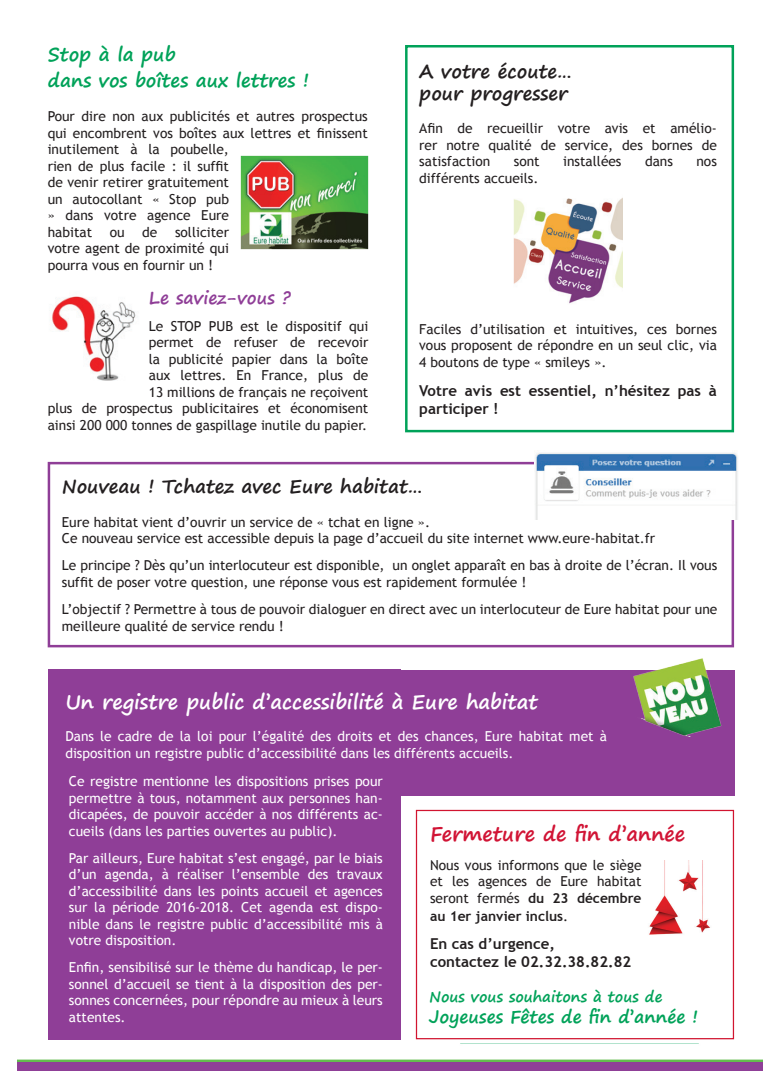
<style>
.page{position:relative;width:780px;height:1088px;background:#fff}
.page>*{position:absolute;margin:0;border:0;box-sizing:border-box;transform-origin:0 0}
.t1{font:700 20px "Segoe Print";color:#fff}
.t2{font:700 20px "Segoe Print";color:#d11435}
.t3{font:700 18.75px/22.5px "Segoe Print";color:#231f20}
.t4{font:700 18.75px/26px "Segoe Print";color:#00a259}
.t5{font:700 17.5px "Segoe Print";color:#00a259}
.t6{font:700 17.5px "Segoe Print";color:#8f3e97}
.t7{font:700 15px/18px "Trebuchet MS";color:#231f20}
.t8{font:700 15px "Segoe Print";color:#00a259}
.t9{font:13.75px/16.5px "Trebuchet MS";color:#231f20}
.t10{font:13.75px/16.5px "Trebuchet MS";color:#fff;text-align:justify}
.t11{font:700 13.75px "Trebuchet MS";color:#231f20}
.s1{font-weight:700}
.s2{font-weight:400}
</style>
<div class="page">
<img style="left:18px;top:45px;width:744px;height:1025px">
<div style="left:48px;top:462px;width:686px;height:185px;border:2px solid #8f3e97"></div>
<img style="left:240px;top:155px;width:128px;height:94px">
<img style="left:49px;top:290px;width:91px;height:95px">
<img style="left:645px;top:861px;width:68px;height:76px">
<div style="left:416px;top:810px;width:318px;height:229px;border:1px solid #d11530"></div>
<img style="left:514px;top:195px;width:108px;height:109px">
<div style="left:405px;top:45px;width:329px;height:387px;border:2px solid #00a259"></div>
<div style="left:48px;top:670px;width:352px;height:370px;background:#8f3e97"></div>
<div style="left:389px;top:670px;width:345px;height:125px;background:#8f3e97"></div>
<img style="left:618px;top:653px;width:110px;height:84px">
<img style="left:534px;top:450px;width:204px;height:69px">
<h2 class="t4" style="left:48px;top:41px;width:263px">Stop à la pub<br>dans vos boîtes aux lettres !</h2>
<p class="t9" style="left:48px;top:108px;width:321px">Pour dire non aux publicités et autres prospectus qui encombrent vos boîtes aux lettres et finissent inutilement à la poubelle,<br>rien de plus facile : il suffit<br>de venir retirer gratuitement<br>un autocollant « Stop pub<br>» dans votre agence Eure<br>habitat</p>
<p class="t9" style="left:48px;top:224px;width:183px;text-align:justify;text-indent:127px">solliciter votre agent de proximité qui pourra vous en fournir un !</p>
<p class="t6" style="left:149px;top:281px;width:143px">Le saviez-vous ?</p>
<p class="t9" style="left:48px;top:318px;width:322px;text-align:right">Le STOP PUB est le dispositif qui<br>permet de refuser de recevoir<br>la publicité papier dans la boîte<br>aux lettres. En France, plus de<br>13 millions de français ne reçoivent<br>plus de prospectus publicitaires et économisent ainsi 200 000 tonnes de gaspillage inutile du papier.</p>
<p class="t9" style="left:110px;top:224px;width:16px">ou</p>
<p class="t9" style="left:142px;top:224px;width:17px">de</p>
<h2 class="t3" style="left:419px;top:59px;width:155px">A votre écoute… pour progresser</h2>
<p class="t9" style="left:419px;top:120px;width:299px;text-align:justify">Afin de recueillir votre avis et amélio&shy;rer notre qualité de service, des bornes de satisfaction</p>
<p class="t9" style="left:514px;top:153px;width:27px">sont</p>
<p class="t9" style="left:563px;top:153px;width:60px">installées</p>
<p class="t9" style="left:645px;top:153px;width:29px">dans</p>
<p class="t9" style="left:696px;top:153px;width:22px">nos</p>
<p class="t9" style="left:419px;top:170px;width:121px">différents accueils.</p>
<p class="t9" style="left:419px;top:321px;width:299px;text-align:justify">Faciles d’utilisation et intuitives, ces bornes vous proposent de répondre en un seul clic, via 4 boutons de type « smileys ».</p>
<p class="t7" style="left:419px;top:381px;width:299px">Votre avis est essentiel, n’hésitez pas à participer !</p>
<h2 class="t3" style="left:62px;top:474px;width:362px">Nouveau ! Tchatez avec Eure habitat…</h2>
<p class="t9" style="left:62px;top:514px;width:595px">Eure habitat vient d’ouvrir un service de « tchat en ligne ».<br>Ce nouveau service est accessible depuis la page d’accueil du site internet www.eure-habitat.fr</p>
<p class="t9" style="left:62px;top:557px;width:657px">Le principe ? Dès qu’un interlocuteur est disponible, un onglet apparaît en bas à droite de l’écran. Il vous suffit de poser votre question, une réponse vous est rapidement formulée !</p>
<p class="t9" style="left:62px;top:601px;width:657px">L’objectif ? Permettre à tous de pouvoir dialoguer en direct avec un interlocuteur de Eure habitat pour une meilleure qualité de service rendu !</p>
<h1 class="t1" style="left:65px;top:683px;width:474px">Un registre public d’accessibilité à Eure habitat</h1>
<p class="t10" style="left:65px;top:728px;width:543px">Dans le cadre de la loi pour l’égalité des droits et des chances, Eure habitat met à disposition un registre public d’accessibilité dans les différents accueils.</p>
<p class="t10" style="left:69px;top:773px;width:315px">Ce registre mentionne les dispositions prises pour permettre à tous, notamment aux personnes han&shy;dicapées, de pouvoir accéder à nos différents ac&shy;cueils (dans les parties ouvertes au public).</p>
<p class="t10" style="left:69px;top:850px;width:315px">Par ailleurs, Eure habitat s’est engagé, par le biais d’un agenda, à réaliser l’ensemble des travaux d’accessibilité dans les points accueil et agences sur la période 2016-2018. Cet agenda est dispo&shy;nible dans le registre public d’accessibilité mis à votre disposition.</p>
<p class="t10" style="left:69px;top:959px;width:315px">Enfin, sensibilisé sur le thème du handicap, le per&shy;sonnel d’accueil se tient à la disposition des per&shy;sonnes concernées, pour répondre au mieux à leurs attentes.</p>
<h1 class="t2" style="left:430px;top:815px;width:257px">Fermeture de fin d’année</h1>
<p class="t9" style="left:430px;top:856px;width:213px;text-align:justify">Nous vous informons que le siège et les agences de Eure habitat seront fermés <span class="s1">du 23 décembre</span></p>
<p class="t11" style="left:430px;top:907px;width:140px">au 1er janvier inclus<span class="s2">.</span></p>
<p class="t7" style="left:430px;top:935px;width:203px">En cas d’urgence,<br>contactez le 02.32.38.82.82</p>
<p class="t8" style="left:429px;top:983px;width:235px">Nous vous souhaitons à tous de</p>
<p class="t5" style="left:429px;top:1001px;width:270px">Joyeuses Fêtes de fin d’année !</p>
</div>
